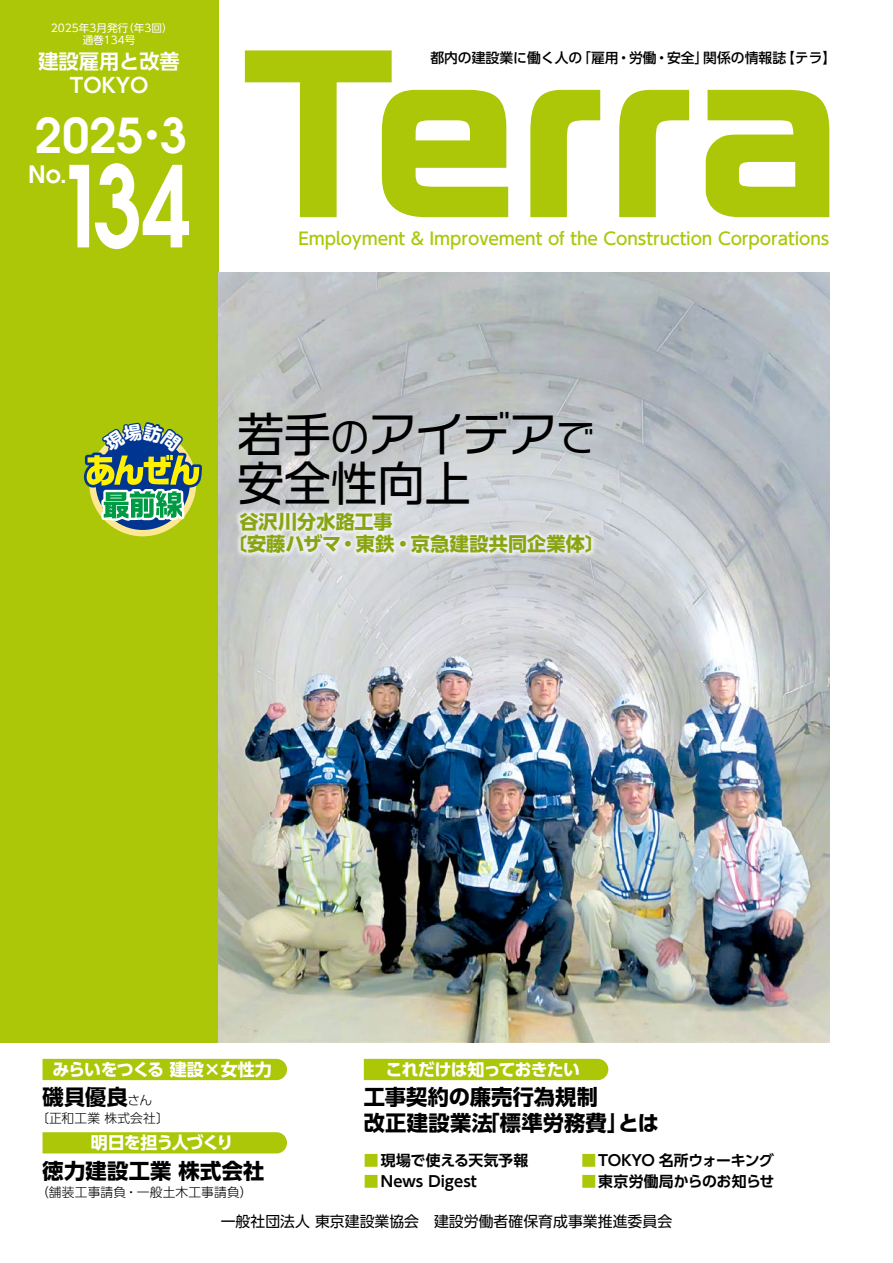
<style>
.page{position:relative;width:893px;height:1263px;background:#fff}
.page>*{position:absolute;margin:0;border:0;box-sizing:border-box;transform-origin:0 0}
.t1{font:600 111.6px "ITC Avant Garde Pro";color:#fff;scale:.78 1}
.t2{font:600 47.85px "ITC Avant Garde Pro";color:#fff}
.t3{font:46.8px/48.9px "VDL Logona Regular";color:#000}
.t4{font:600 23.85px "ITC Avant Garde Pro";color:#fff}
.t5{font:700 21.3px/25.5px "UD Shin Go Pro";letter-spacing:.015em;color:#000}
.t6{font:700 20.25px/23.4px "UD Shin Go Pr 6 De";color:#fff;text-align:center}
.t7{font:700 19.2px/22.4px "UD Shin Go Pro";letter-spacing:.005em;color:#89a412}
.t8{font:500 16.95px "UD Shin Go Pr 6";letter-spacing:-.005em;color:#abc708}
.t9{font:700 16.95px "UD Shin Go Pro";letter-spacing:-.05em;color:#fff}
.t10{font:700 16.95px "UD Shin Go Pro";letter-spacing:-.07em;color:#fff}
.t11{font:700 14.85px "UD Shin Go Pro De";letter-spacing:-.005em;color:#000}
.t12{font:14.85px "UD Shin Go Pr 6";color:#000}
.t13{font:700 14.85px "UD Shin Go Pro De";letter-spacing:-.025em;color:#000}
.t14{font:500 13.8px "UD Shin Go Pr 6";color:#000}
.t15{font:300 12.75px "UD Shin Go Pro";letter-spacing:.01em;color:#000}
.t16{font:10.65px/11.7px "UD Shin Go Pr 6";color:#fff;text-align:center}
.s1{font-family:"Koz Min Pr 6 N";font-weight:400}
.s2{font-size:38.25px}
.s3{font-family:"Hase Toppo Std"}
.s4{font-weight:300;font-size:12.75px}
.s5{color:#abc708}
</style>
<div class="page">
<div style="left:0;top:0;width:218px;height:1043px;background:#abc708"></div>
<img style="left:218px;top:272px;width:611px;height:771px">
<div style="left:43px;top:1059px;width:244px;height:21px;background:#abc708"></div>
<div style="left:43px;top:1132px;width:244px;height:21px;background:#abc708"></div>
<div style="left:364px;top:1059px;width:244px;height:21px;background:#abc708"></div>
<svg style="left:245px;top:50px;width:585px;height:168px"></svg>
<div style="left:89px;top:429px;width:107px;height:107px;border:6px solid #ffe893;border-radius:50%"></div>
<div style="left:234px;top:507px;width:362px;height:52px;background:#fff;opacity:.7"></div>
<svg style="left:84px;top:429px;width:118px;height:98px"></svg>
<p class="t16" style="left:51px;top:22px;width:123px">2025年3月発行（年3回）通巻134号</p>
<p class="t6" style="left:38px;top:49px;width:143px">建設雇用と改善<br>TOKYO</p>
<h2 class="t2" style="left:35px;top:104px;width:153px">2025<span class="s1">・</span>3</h2>
<h3 class="t4" style="left:28px;top:158px;width:40px">No.</h3>
<h1 class="t1" style="left:57px;top:133px;width:172px">134</h1>
<p class="t14" style="left:430px;top:47px;width:407px">都内の建設業に働く人の「雇用・労働・安全」関係の情報誌【テラ】</p>
<p class="t8" style="left:298px;top:224px;width:532px">Employment &amp; Improvement of the Construction Corporations</p>
<h3 class="t3" style="left:237px;top:409px;width:359px">若手<span class="s2">の</span>アイデア<span class="s2">で</span>安全性向上</h3>
<p class="t7" style="left:228px;top:510px;width:378px;text-indent:12px">谷沢川分水路工事<br>〔安藤ハザマ・東鉄・京急建設共同企業体〕</p>
<p class="t9" style="left:52px;top:1056px;width:221px">みらいをつくる 建設<span class="s3">×</span>女性力</p>
<p class="t5" style="left:43px;top:1084px;width:111px">磯貝優良<span class="s4">さん</span></p>
<p class="t15" style="left:36px;top:1108px;width:134px">〔正和工業 株式会社〕</p>
<p class="t10" style="left:91px;top:1129px;width:144px">明日を担う人づくり</p>
<p class="t5" style="left:43px;top:1157px;width:224px">徳力建設工業 株式会社</p>
<p class="t15" style="left:36px;top:1181px;width:218px">（舗装工事請負・一般土木工事請負）</p>
<p class="t9" style="left:385px;top:1056px;width:196px">これだけは知っておきたい</p>
<p class="t5" style="left:364px;top:1084px;width:297px">工事契約の廉売行為規制<br>改正建設業法「標準労務費」とは</p>
<p class="t11" style="left:364px;top:1148px;width:166px"><span class="s5">■</span>現場で使える天気予報</p>
<p class="t13" style="left:581px;top:1148px;width:194px"><span class="s5">■</span> TOKYO 名所ウォーキング</p>
<p class="t11" style="left:364px;top:1169px;width:115px"><span class="s5">■</span>News Digest</p>
<p class="t11" style="left:581px;top:1169px;width:195px"><span class="s5">■</span>東京労働局からのお知らせ</p>
<p class="t12" style="left:221px;top:1209px;width:453px">一般社団法人 東京建設業協会　建設労働者確保育成事業推進委員会</p>
</div>
